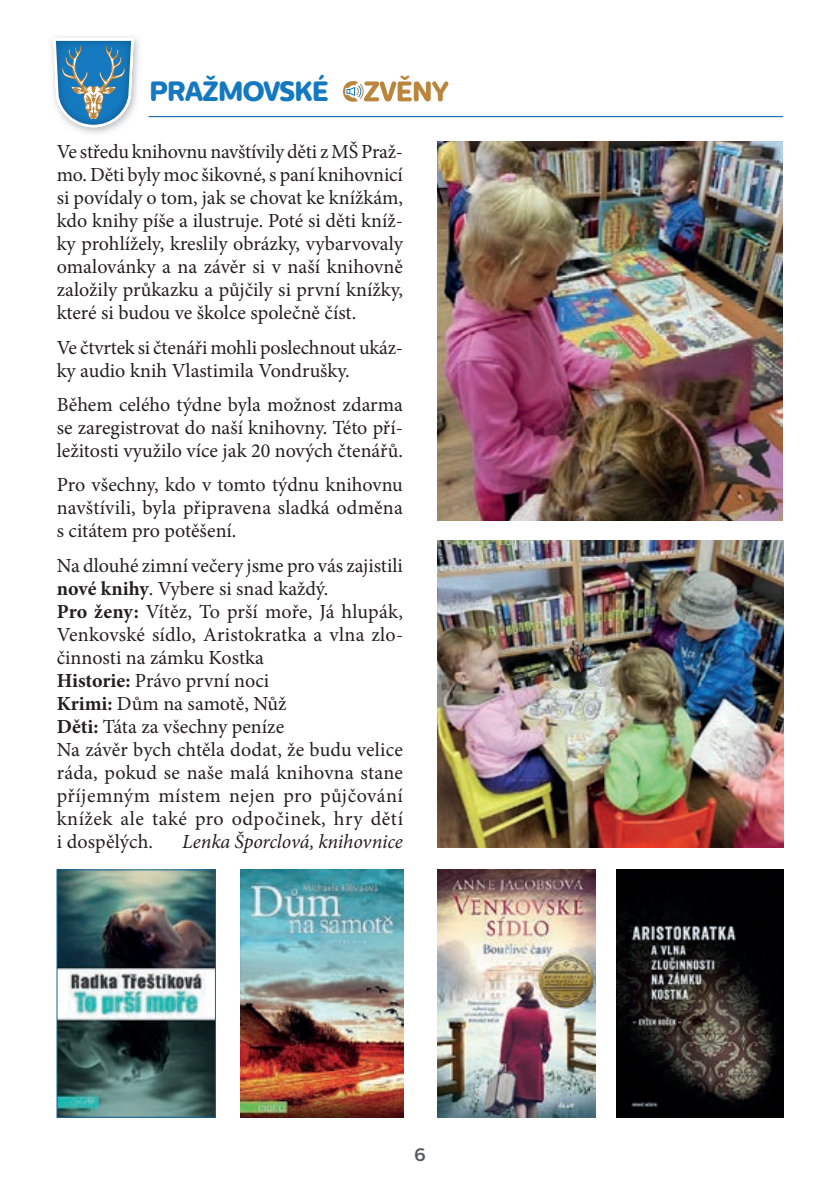
<style>
.page{position:relative;width:840px;height:1191px;background:#fff}
.page>*{position:absolute;margin:0;border:0;box-sizing:border-box;transform-origin:0 0}
.t1{font:800 28px "Centrale Sans Rounded";letter-spacing:-.05em;color:#1479bf;scale:.96 1}
.t2{font:20px/23px "Minion Pro";color:#231f20;text-align:justify}
.t3{font:italic 20px "Minion Pro";letter-spacing:-.005em;color:#231f20}
.t4{font:700 18px "Centrale Sans Rounded";color:#57585a}
.s1{font-weight:700}
</style>
<div class="page">
<svg style="left:343px;top:75px;width:105px;height:27px"></svg>
<img style="left:51px;top:37px;width:88px;height:70px">
<svg style="left:53px;top:37px;width:81px;height:97px"></svg>
<hr style="left:149px;top:116px;width:633px;height:1px;background:#0154a6">
<img style="left:437px;top:142px;width:345px;height:378px">
<img style="left:437px;top:541px;width:345px;height:307px">
<img style="left:437px;top:869px;width:158px;height:248px">
<img style="left:240px;top:869px;width:163px;height:248px">
<img style="left:59px;top:871px;width:154px;height:244px">
<div style="left:57px;top:869px;width:158px;height:248px;border:1px solid #11629c"></div>
<img style="left:616px;top:869px;width:166px;height:248px">
<h1 class="t1" style="left:149px;top:74px;width:189px">PRAŽMOVSKÉ</h1>
<p class="t2" style="left:57px;top:140px;width:347px">Ve středu knihovnu navštívily děti z MŠ Praž&shy;mo. Děti byly moc šikovné, s paní knihovnicí si povídaly o tom, jak se chovat ke knížkám, kdo knihy píše a ilustruje. Poté si děti kníž&shy;ky prohlížely, kreslily obrázky, vybarvovaly omalovánky a na závěr si v naší knihovně založily průkazku a půjčily si první knížky, které si budou ve školce společně číst.</p>
<p class="t2" style="left:57px;top:336px;width:347px">Ve čtvrtek si čtenáři mohli poslechnout ukáz&shy;ky audio knih Vlastimila Vondrušky.</p>
<p class="t2" style="left:57px;top:393px;width:347px">Během celého týdne byla možnost zdarma se zaregistrovat do naší knihovny. Této pří&shy;ležitosti využilo více jak 20 nových čtenářů.</p>
<p class="t2" style="left:57px;top:473px;width:347px">Pro všechny, kdo v tomto týdnu knihovnu navštívili, byla připravena sladká odměna s citátem pro potěšení.</p>
<p class="t2" style="left:57px;top:554px;width:347px;text-align:left">Na dlouhé zimní večery jsme pro vás zajistili <span class="s1">nové knihy</span>. Vybere si snad každý.<br><span class="s1">Pro ženy:</span> Vítěz, To prší moře, Já hlupák, Venkovské sídlo, Aristokratka a vlna zlo&shy;činnosti na zámku Kostka<br><span class="s1">Historie:</span> Právo první noci<br><span class="s1">Krimi:</span> Dům na samotě, Nůž<br><span class="s1">Děti:</span> Táta za všechny peníze<br>Na závěr bych chtěla dodat, že budu velice ráda, pokud se naše malá knihovna stane příjemným místem nejen pro půjčování knížek ale také pro odpočinek, hry dětí i dospělých.</p>
<p class="t3" style="left:182px;top:827px;width:222px">Lenka Šporclová, knihovnice</p>
<p class="t4" style="left:414px;top:1143px;width:13px">6</p>
</div>
